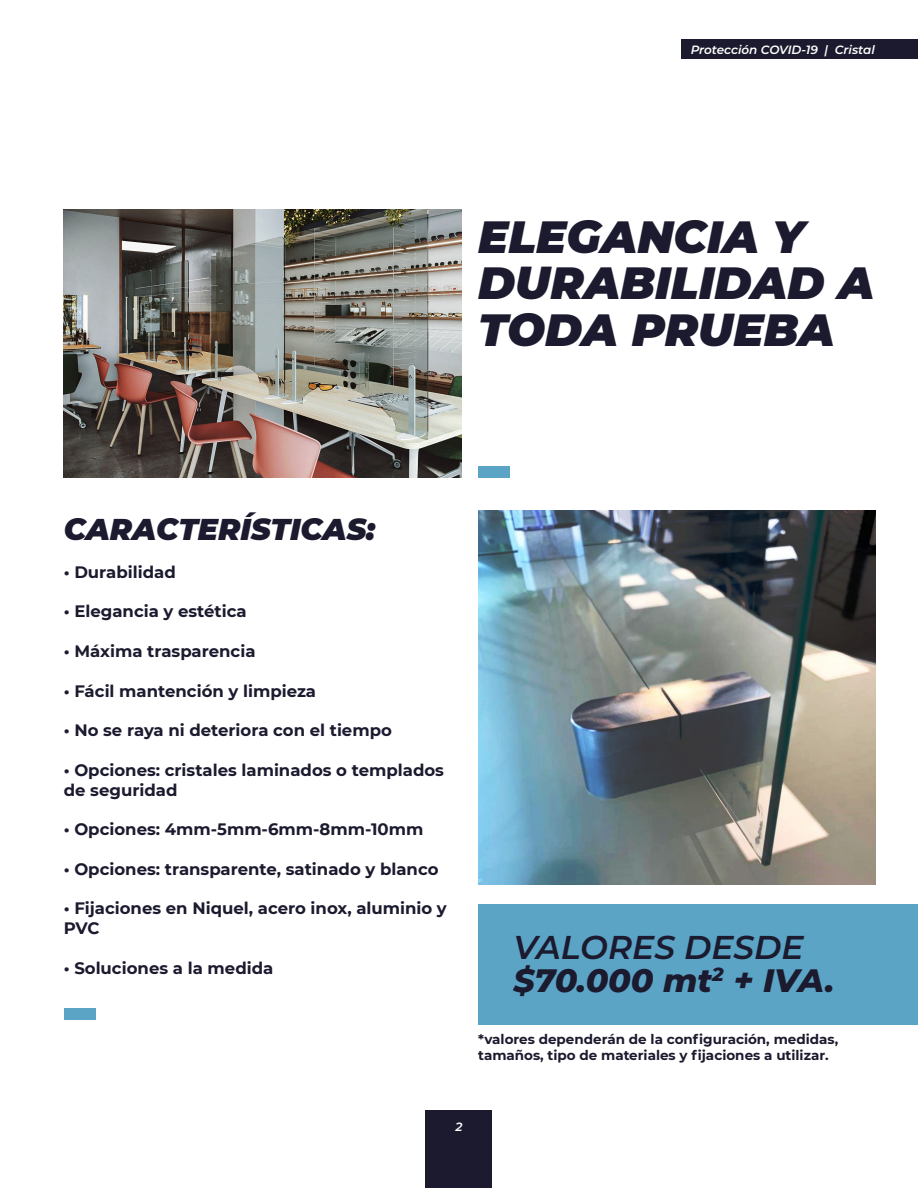
<style>
.page{position:relative;width:918px;height:1188px;background:#fff}
.page>*{position:absolute;margin:0;border:0;box-sizing:border-box;transform-origin:0 0}
.t1{font:italic 900 45px/46.5px "Montserrat";color:#1b1a2e}
.t2{font:italic 800 33px/33px "Montserrat";color:#1b1a2e}
.t3{font:italic 900 30px "Montserrat";color:#1b1a2e}
.t4{font:700 16.5px/19.8px "Montserrat";color:#1b1a2e}
.t5{font:700 13.5px/16.2px "Montserrat";color:#1b1a2e}
.t6{font:italic 600 12px "Montserrat";color:#fff}
.s1{font-weight:600}
</style>
<div class="page">
<div style="left:426px;top:1110px;width:66px;height:78px;background:#1b1a2e"></div>
<div style="left:681px;top:39px;width:237px;height:20px;background:#1b1a2e"></div>
<img style="left:64px;top:209px;width:397px;height:268px">
<img style="left:478px;top:511px;width:397px;height:374px">
<div style="left:478px;top:904px;width:440px;height:120px;background:#5ba4c6"></div>
<div style="left:478px;top:466px;width:32px;height:11px;background:#5ba4c6"></div>
<div style="left:64px;top:1008px;width:31px;height:12px;background:#5ba4c6"></div>
<p class="t6" style="left:691px;top:41px;width:186px">Protección COVID-19 | Cristal</p>
<h1 class="t1" style="left:478px;top:210px;width:398px">ELEGANCIA Y<br>DURABILIDAD A<br>TODA PRUEBA</h1>
<h3 class="t3" style="left:64px;top:507px;width:313px">CARACTERÍSTICAS:</h3>
<p class="t4" style="left:64px;top:561px;width:114px">• Durabilidad</p>
<p class="t4" style="left:64px;top:601px;width:184px">• Elegancia y estética</p>
<p class="t4" style="left:64px;top:640px;width:193px">• Máxima trasparencia</p>
<p class="t4" style="left:64px;top:680px;width:254px">• Fácil mantención y limpieza</p>
<p class="t4" style="left:64px;top:720px;width:330px">• No se raya ni deteriora con el tiempo</p>
<p class="t4" style="left:64px;top:759px;width:382px">• Opciones: cristales laminados o templados de seguridad</p>
<p class="t4" style="left:64px;top:819px;width:361px">• Opciones: 4mm-5mm-6mm-8mm-10mm</p>
<p class="t4" style="left:64px;top:858px;width:376px">• Opciones: transparente, satinado y blanco</p>
<p class="t4" style="left:64px;top:898px;width:385px">• Fijaciones en Niquel, acero inox, aluminio y<br>PVC</p>
<p class="t4" style="left:64px;top:957px;width:211px">• Soluciones a la medida</p>
<h2 class="t2" style="left:513px;top:929px;width:323px"><span class="s1">VALORES DESDE </span>$70.000 mt<sup>2</sup> + IVA.</h2>
<p class="t5" style="left:478px;top:1030px;width:362px">*valores dependerán de la configuración, medidas, tamaños, tipo de materiales y fijaciones a utilizar.</p>
<p class="t6" style="left:455px;top:1118px;width:8px">2</p>
</div>
